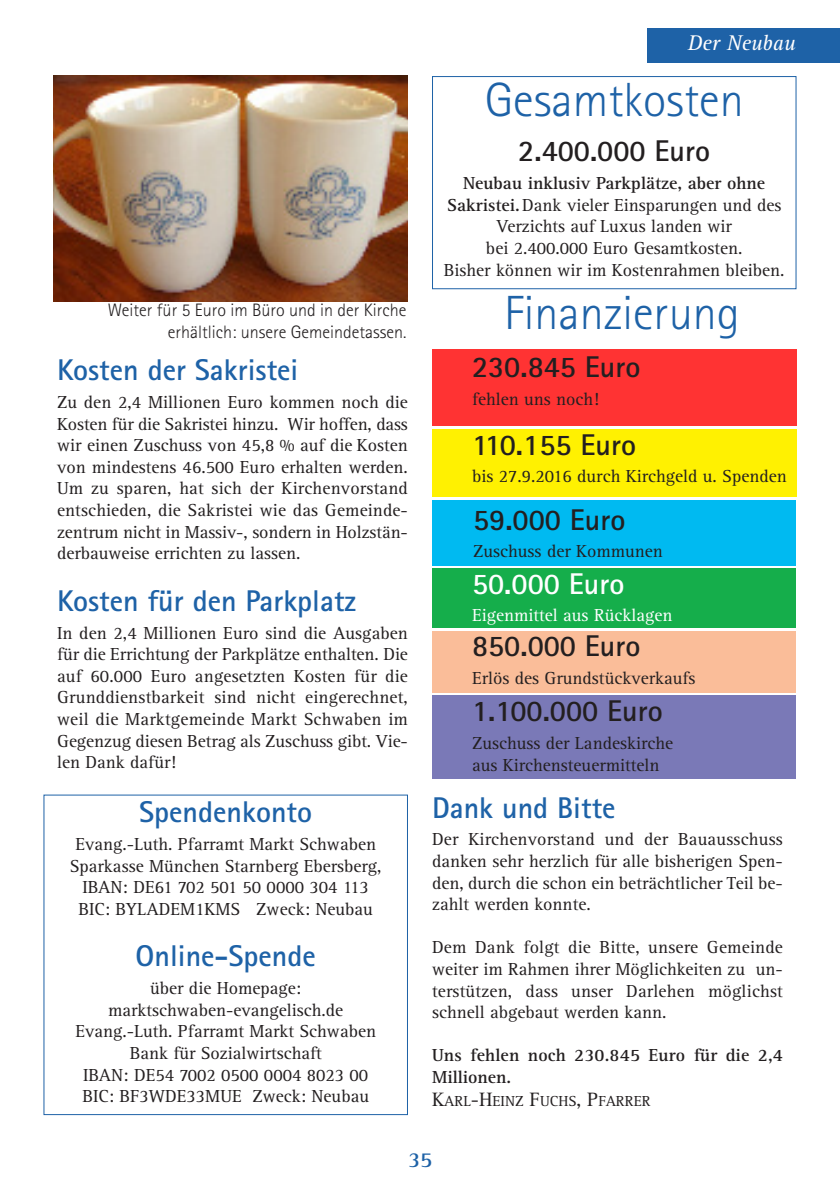
<style>
.page{position:relative;width:840px;height:1191px;background:#fff}
.page>*{position:absolute;margin:0;border:0;box-sizing:border-box;transform-origin:0 0}
.t1{font:300 48px "Rotis Sans Serif Std";color:#1e62a7}
.t2{font:700 30px "Rotis Sans Serif Std";color:#1e62a7}
.t3{font:700 30px "Rotis Sans Serif Std";color:#231f20}
.t4{font:700 30px "Rotis Sans Serif Std";color:#fff}
.t5{font:italic 22px "Rotis Serif Std";color:#fff}
.t6{font:700 22px "Rotis Serif Std";color:#1e62a7}
.t7{font:18px/21.6px "Rotis Serif Std";color:#231f20;text-align:justify}
.t8{font:300 18px/21.6px "Rotis Sans Serif Std";color:#231f20;text-align:right}
.t9{font:700 18px/21.6px "Rotis Serif Std";letter-spacing:.01em;color:#231f20}
.t10{font:18px "Rotis Serif Std";color:#fff}
.t11{font:15px "Rotis Serif Std";color:#231f20}
.s1{font-weight:700}
.s2{font-size:20px}
</style>
<div class="page">
<img style="left:53px;top:75px;width:355px;height:227px">
<div style="left:432px;top:500px;width:363px;height:66px;background:#00baf1"></div>
<div style="left:432px;top:76px;width:364px;height:213px;border:1px solid #1e62a7"></div>
<div style="left:43px;top:794px;width:365px;height:321px;border:1px solid #1e62a7"></div>
<div style="left:432px;top:429px;width:363px;height:68px;background:#fff101"></div>
<div style="left:432px;top:349px;width:364px;height:76px;background:#f33"></div>
<div style="left:432px;top:568px;width:363px;height:60px;background:#15ae4b"></div>
<div style="left:432px;top:631px;width:363px;height:61px;background:#fabd99"></div>
<div style="left:432px;top:695px;width:363px;height:84px;background:#7a79b7"></div>
<div style="left:646px;top:28px;width:193px;height:34px;background:#1e62a7"></div>
<p class="t5" style="left:687px;top:35px;width:109px">Der Neubau</p>
<p class="t8" style="left:108px;top:301px;width:300px">Weiter für 5 Euro im Büro und in der Kirche erhältlich: unsere Gemeindetassen.</p>
<h2 class="t2" style="left:57px;top:359px;width:243px">Kosten der Sakristei</h2>
<p class="t7" style="left:57px;top:393px;width:352px">Zu den 2,4 Millionen Euro kommen noch die Kosten für die Sakristei hinzu. Wir hoffen, dass wir einen Zuschuss von 45,8 % auf die Kosten von mindestens 46.500 Euro erhalten werden.<br>Um zu sparen, hat sich der Kirchenvorstand entschieden, die Sakristei wie das Gemeinde&shy;zentrum nicht in Massiv-, sondern in Holzstän&shy;derbauweise errichten zu lassen.</p>
<h2 class="t2" style="left:57px;top:590px;width:300px">Kosten für den Parkplatz</h2>
<p class="t7" style="left:57px;top:623px;width:352px">In den 2,4 Millionen Euro sind die Ausgaben für die Errichtung der Parkplätze enthalten. Die auf 60.000 Euro angesetzten Kosten für die Grunddienstbarkeit sind nicht eingerechnet, weil die Marktgemeinde Markt Schwaben im Gegenzug diesen Betrag als Zuschuss gibt. Vie&shy;len Dank dafür!</p>
<h2 class="t2" style="left:139px;top:801px;width:174px">Spendenkonto</h2>
<p class="t7" style="left:70px;top:835px;width:313px;text-align:center">Evang.-Luth. Pfarramt Markt Schwaben Sparkasse München Starnberg Ebersberg, IBAN: DE61 702 501 50 0000 304 113<br>BIC: BYLADEM1KMS Zweck: Neubau</p>
<h2 class="t2" style="left:135px;top:945px;width:182px">Online-Spende</h2>
<p class="t7" style="left:75px;top:979px;width:302px;text-align:center">über die Homepage: marktschwaben-evangelisch.de<br>Evang.-Luth. Pfarramt Markt Schwaben<br>Bank für Sozialwirtschaft<br>IBAN: DE54 7002 0500 0004 8023 00<br>BIC: BF3WDE33MUE Zweck: Neubau</p>
<h1 class="t1" style="left:484px;top:83px;width:260px">Gesamtkosten</h1>
<h2 class="t3" style="left:518px;top:141px;width:193px">2.400.000 Euro</h2>
<p class="t7" style="left:443px;top:174px;width:342px;text-align:center"><span class="s1">Neubau inklusiv Parkplätze, aber ohne Sakristei.</span>Dank vieler Einsparungen und des Verzichts auf Luxus landen wir<br>bei 2.400.000 Euro Gesamtkosten.<br>Bisher können wir im Kostenrahmen bleiben.</p>
<h1 class="t1" style="left:504px;top:295px;width:237px">Finanzierung</h1>
<h2 class="t3" style="left:472px;top:357px;width:170px">230.845 Euro</h2>
<p class="t7" style="left:472px;top:390px;width:128px">fehlen uns noch!</p>
<h2 class="t3" style="left:472px;top:434px;width:165px">110.155 Euro</h2>
<p class="t7" style="left:472px;top:467px;width:316px">bis 27.9.2016 durch Kirchgeld u. Spenden</p>
<h2 class="t3" style="left:473px;top:509px;width:154px">59.000 Euro</h2>
<p class="t7" style="left:473px;top:542px;width:191px">Zuschuss der Kommunen</p>
<h2 class="t4" style="left:472px;top:573px;width:154px">50.000 Euro</h2>
<p class="t10" style="left:472px;top:609px;width:202px">Eigenmittel aus Rücklagen</p>
<h2 class="t3" style="left:472px;top:635px;width:170px">850.000 Euro</h2>
<p class="t7" style="left:472px;top:669px;width:225px">Erlös des Grundstückverkaufs</p>
<h2 class="t3" style="left:472px;top:700px;width:192px">1.100.000 Euro</h2>
<p class="t7" style="left:472px;top:734px;width:202px">Zuschuss der Landeskirche aus Kirchensteuermitteln</p>
<h2 class="t2" style="left:432px;top:797px;width:185px">Dank und Bitte</h2>
<p class="t7" style="left:432px;top:830px;width:352px">Der Kirchenvorstand und der Bauausschuss danken sehr herzlich für alle bisherigen Spen&shy;den, durch die schon ein beträchtlicher Teil be&shy;zahlt werden konnte.</p>
<p class="t7" style="left:432px;top:938px;width:352px">Dem Dank folgt die Bitte, unsere Gemeinde weiter im Rahmen ihrer Möglichkeiten zu un&shy;terstützen, dass unser Darlehen möglichst schnell abgebaut werden kann.</p>
<p class="t9" style="left:432px;top:1046px;width:352px">Uns fehlen noch 230.845 Euro für die 2,4<br>Millionen.</p>
<p class="t11" style="left:432px;top:1096px;width:220px"><span class="s2">K</span>ARL<span class="s2">-H</span>EINZ <span class="s2">F</span>UCHS<span class="s2">, P</span>FARRER</p>
<p class="t6" style="left:408px;top:1152px;width:26px">35</p>
</div>
